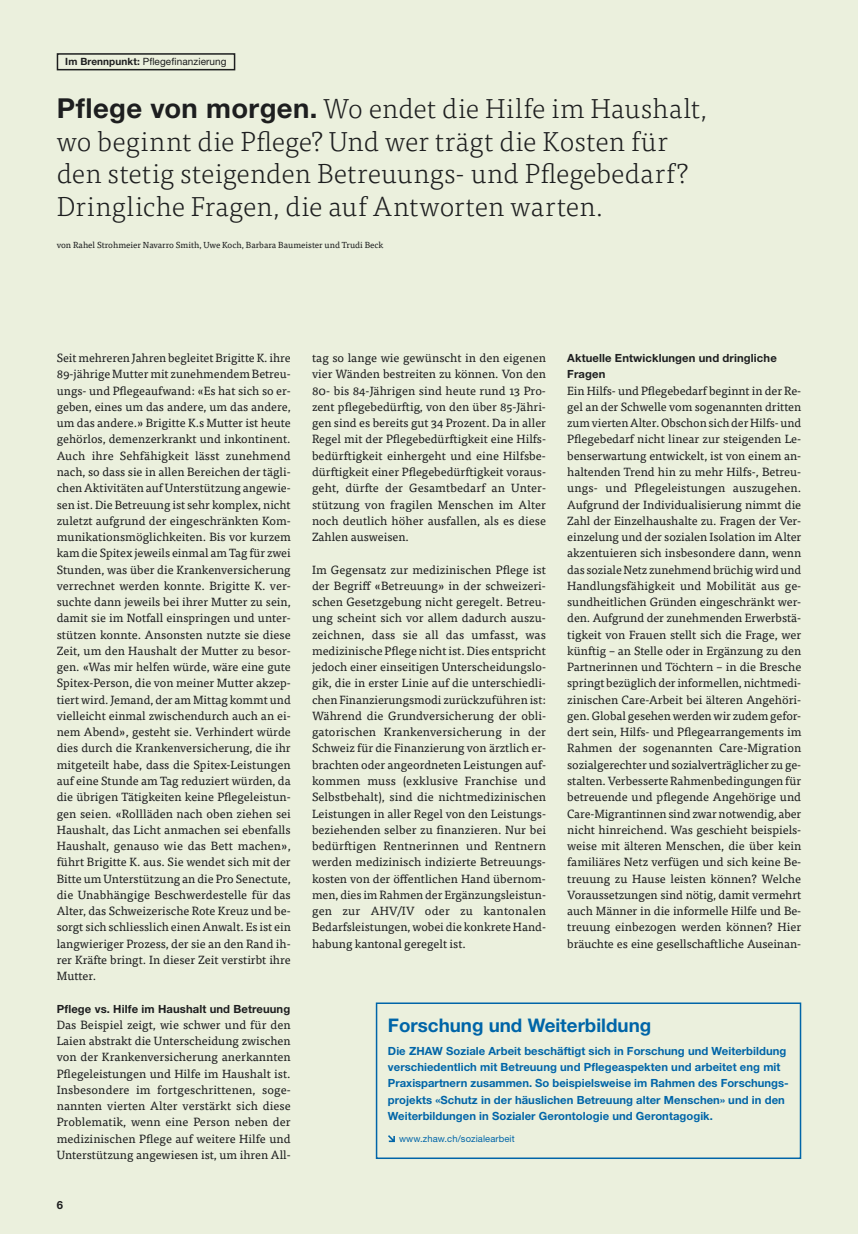
<style>
.page{position:relative;width:858px;height:1234px;background:#fff}
.page>*{position:absolute;margin:0;border:0;box-sizing:border-box;transform-origin:0 0}
.t1{font:300 27.5px/32.5px "Tisa OT";letter-spacing:.005em;color:#1d1e1f}
.t2{font:700 18.75px "Helvetica Neue LT Std";color:#0065a8}
.t3{font:11.88px/16.2px "Tisa OT";color:#1d1e1f;text-align:justify}
.t4{font:700 11.25px/16.2px "Helvetica Neue LT Std";letter-spacing:.005em;color:#0065a8}
.t5{font:700 11.25px/16.2px "Helvetica Neue LT Std";letter-spacing:.01em;color:#1d1e1f}
.t6{font:10px "Helvetica Neue LT Std";letter-spacing:.01em;color:#1d1e1f}
.t7{font:9.38px "Helvetica Neue LT Std";letter-spacing:.01em;color:#0065a8}
.t8{font:8.75px "Tisa OT";color:#1d1e1f}
.s1{font-weight:700}
.s2{font-family:"Helvetica Neue LT Std";font-weight:700}
</style>
<div class="page">
<div style="left:0;top:0;width:857px;height:1233px;background:#ebf0dd"></div>
<div style="left:57px;top:53px;width:178px;height:17px;border:2px solid #1d1e1f"></div>
<svg style="left:388px;top:1135px;width:7px;height:6px"></svg>
<div style="left:376px;top:1002px;width:425px;height:156px;border:2px solid #0065a8"></div>
<p class="t6" style="left:65px;top:56px;width:163px"><span class="s1">Im Brennpunkt:</span> Pflegefinanzierung</p>
<h1 class="t1" style="left:57px;top:93px;width:651px"><span class="s2">Pflege von morgen.</span> Wo endet die Hilfe im Haushalt, wo beginnt die Pflege? Und wer trägt die Kosten für den stetig steigenden Betreuungs- und Pflegebedarf?<br>Dringliche Fragen, die auf Antworten warten.</h1>
<p class="t8" style="left:57px;top:240px;width:328px">von Rahel Strohmeier Navarro Smith, Uwe Koch, Barbara Baumeister und Trudi Beck</p>
<p class="t3" style="left:57px;top:350px;width:235px">Seit mehreren Jahren begleitet Brigitte K. ihre 89-jährige Mutter mit zunehmendem Betreu&shy;ungs- und Pflegeaufwand: «Es hat sich so er&shy;geben, eines um das andere, um das andere, um das andere.» Brigitte K.s Mutter ist heute gehörlos, demenzerkrankt und inkontinent.<br>Auch ihre Sehfähigkeit lässt zunehmend nach, so dass sie in allen Bereichen der tägli&shy;chen Aktivitäten auf Unterstützung angewie&shy;sen ist. Die Betreuung ist sehr komplex, nicht zuletzt aufgrund der eingeschränkten Kom&shy;munikationsmöglichkeiten. Bis vor kurzem kam die Spitex jeweils einmal am Tag für zwei Stunden, was über die Krankenversicherung verrechnet werden konnte. Brigitte K. ver&shy;suchte dann jeweils bei ihrer Mutter zu sein, damit sie im Notfall einspringen und unter&shy;stützen konnte. Ansonsten nutzte sie diese Zeit, um den Haushalt der Mutter zu besor&shy;gen. «Was mir helfen würde, wäre eine gute Spitex-Person, die von meiner Mutter akzep&shy;tiert wird. Jemand, der am Mittag kommt und vielleicht einmal zwischendurch auch an ei&shy;nem Abend», gesteht sie. Verhindert würde dies durch die Krankenversicherung, die ihr mitgeteilt habe, dass die Spitex-Leistungen auf eine Stunde am Tag reduziert würden, da die übrigen Tätigkeiten keine Pflegeleistun&shy;gen seien. «Rollläden nach oben ziehen sei Haushalt, das Licht anmachen sei ebenfalls Haushalt, genauso wie das Bett machen», führt Brigitte K. aus. Sie wendet sich mit der Bitte um Unterstützung an die Pro Senectute, die Unabhängige Beschwerdestelle für das Alter, das Schweizerische Rote Kreuz und be&shy;sorgt sich schliesslich einen Anwalt. Es ist ein langwieriger Prozess, der sie an den Rand ih&shy;rer Kräfte bringt. In dieser Zeit verstirbt ihre Mutter.</p>
<p class="t5" style="left:57px;top:1000px;width:235px">Pflege vs. Hilfe im Haushalt und Betreuung</p>
<p class="t3" style="left:57px;top:1016px;width:235px">Das Beispiel zeigt, wie schwer und für den Laien abstrakt die Unterscheidung zwischen von der Krankenversicherung anerkannten Pflegeleistungen und Hilfe im Haushalt ist.<br>Insbesondere im fortgeschrittenen, soge&shy;nannten vierten Alter verstärkt sich diese Problematik, wenn eine Person neben der medizinischen Pflege auf weitere Hilfe und Unterstützung angewiesen ist, um ihren All-</p>
<p class="t5" style="left:57px;top:1196px;width:8px">6</p>
<p class="t3" style="left:312px;top:350px;width:235px">tag so lange wie gewünscht in den eigenen vier Wänden bestreiten zu können. Von den 80- bis 84-Jährigen sind heute rund 13 Pro&shy;zent pflegebedürftig, von den über 85-Jähri&shy;gen sind es bereits gut 34 Prozent. Da in aller Regel mit der Pflegebedürftigkeit eine Hilfs&shy;bedürftigkeit einhergeht und eine Hilfsbe&shy;dürftigkeit einer Pflegebedürftigkeit voraus&shy;geht, dürfte der Gesamtbedarf an Unter&shy;stützung von fragilen Menschen im Alter noch deutlich höher ausfallen, als es diese Zahlen ausweisen.</p>
<p class="t3" style="left:312px;top:561px;width:235px">Im Gegensatz zur medizinischen Pflege ist der Begriff «Betreuung» in der schweizeri&shy;schen Gesetzgebung nicht geregelt. Betreu&shy;ung scheint sich vor allem dadurch auszu&shy;zeichnen, dass sie all das umfasst, was medizinische Pflege nicht ist. Dies entspricht jedoch einer einseitigen Unterscheidungslo&shy;gik, die in erster Linie auf die unterschiedli&shy;chen Finanzierungsmodi zurückzuführen ist:<br>Während die Grundversicherung der obli&shy;gatorischen Krankenversicherung in der Schweiz für die Finanzierung von ärztlich er&shy;brachten oder angeordneten Leistungen auf&shy;kommen muss (exklusive Franchise und Selbstbehalt), sind die nichtmedizinischen Leistungen in aller Regel von den Leistungs&shy;beziehenden selber zu finanzieren. Nur bei bedürftigen Rentnerinnen und Rentnern werden medizinisch indizierte Betreuungs&shy;kosten von der öffentlichen Hand übernom&shy;men, dies im Rahmen der Ergänzungsleistun&shy;gen zur AHV/IV oder zu kantonalen Bedarfsleistungen, wobei die konkrete Hand&shy;habung kantonal geregelt ist.</p>
<p class="t5" style="left:567px;top:350px;width:211px">Aktuelle Entwicklungen und dringliche<br>Fragen</p>
<p class="t3" style="left:567px;top:382px;width:236px">Ein Hilfs- und Pflegebedarf beginnt in der Re&shy;gel an der Schwelle vom sogenannten dritten zum vierten Alter. Obschon sich der Hilfs- und Pflegebedarf nicht linear zur steigenden Le&shy;benserwartung entwickelt, ist von einem an&shy;haltenden Trend hin zu mehr Hilfs-, Betreu&shy;ungs- und Pflegeleistungen auszugehen.<br>Aufgrund der Individualisierung nimmt die Zahl der Einzelhaushalte zu. Fragen der Ver&shy;einzelung und der sozialen Isolation im Alter akzentuieren sich insbesondere dann, wenn das soziale Netz zunehmend brüchig wird und Handlungsfähigkeit und Mobilität aus ge&shy;sundheitlichen Gründen eingeschränkt wer&shy;den. Aufgrund der zunehmenden Erwerbstä&shy;tigkeit von Frauen stellt sich die Frage, wer künftig – an Stelle oder in Ergänzung zu den Partnerinnen und Töchtern – in die Bresche springt bezüglich der informellen, nichtmedi&shy;zinischen Care-Arbeit bei älteren Angehöri&shy;gen. Global gesehen werden wir zudem gefor&shy;dert sein, Hilfs- und Pflegearrangements im Rahmen der sogenannten Care-Migration sozialgerechter und sozialverträglicher zu ge&shy;stalten. Verbesserte Rahmenbedingungen für betreuende und pflegende Angehörige und Care-Migrantinnen sind zwar notwendig, aber nicht hinreichend. Was geschieht beispiels&shy;weise mit älteren Menschen, die über kein familiäres Netz verfügen und sich keine Be&shy;treuung zu Hause leisten können? Welche Voraussetzungen sind nötig, damit vermehrt auch Männer in die informelle Hilfe und Be&shy;treuung einbezogen werden können? Hier bräuchte es eine gesellschaftliche Auseinan-</p>
<h2 class="t2" style="left:388px;top:1013px;width:265px">Forschung und Weiterbildung</h2>
<p class="t4" style="left:388px;top:1042px;width:402px">Die ZHAW Soziale Arbeit beschäftigt sich in Forschung und Weiterbildung verschiedentlich mit Betreuung und Pflegeaspekten und arbeitet eng mit Praxispartnern zusammen. So beispielsweise im Rahmen des Forschungs&shy;projekts «Schutz in der häuslichen Betreuung alter Menschen» und in den Weiterbildungen in Sozialer Gerontologie und Gerontagogik.</p>
<p class="t7" style="left:399px;top:1132px;width:117px">www.zhaw.ch/sozialearbeit</p>
</div>
